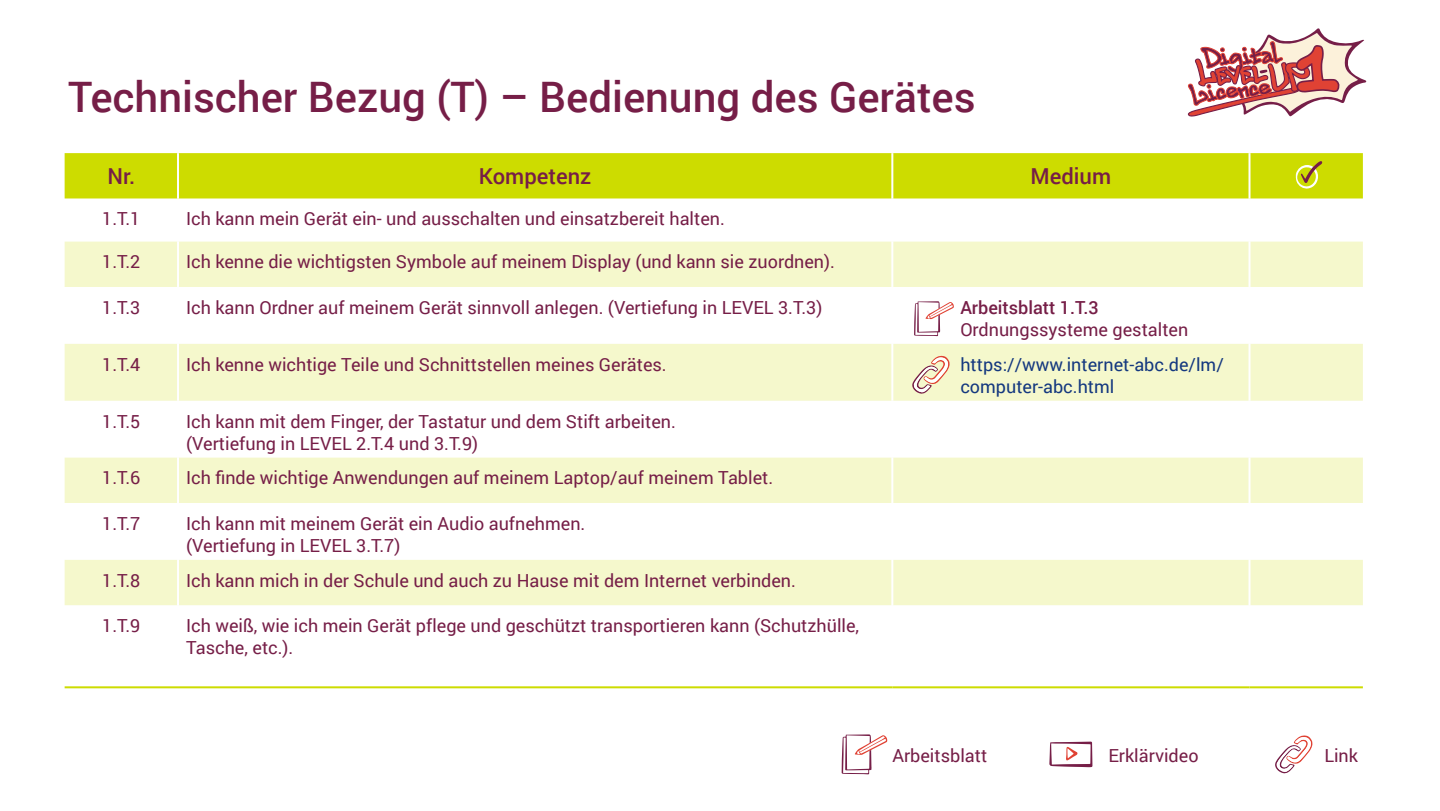
<style>
.page{position:relative;width:1440px;height:811px;background:#fff}
.page>*{position:absolute;margin:0;border:0;box-sizing:border-box;transform-origin:0 0}
.t1{font:500 42px "Roboto";color:#761e47}
.t2{font:500 22px "Roboto";color:#761e47}
.t3{font:18px/22px "Roboto";color:#761e47}
.t4{font:18px/22px "Roboto";color:#14387f}
.t5{font:500 18px "Roboto";color:#761e47}
</style>
<div class="page">
<svg style="left:1049px;top:741px;width:43px;height:26px"></svg>
<svg style="left:842px;top:734px;width:45px;height:40px"></svg>
<svg style="left:1275px;top:735px;width:38px;height:38px"></svg>
<svg style="left:1188px;top:28px;width:178px;height:88px"></svg>
<div style="left:65px;top:153px;width:1298px;height:45px;background:#cddc00"></div>
<svg style="left:65px;top:242px;width:1298px;height:363px;fill:#f5f8cc"></svg>
<hr style="left:177px;top:153px;width:2px;height:45px;background:#fff">
<hr style="left:891px;top:153px;width:2px;height:45px;background:#fff">
<hr style="left:1249px;top:153px;width:2px;height:45px;background:#fff">
<hr style="left:177px;top:242px;width:2px;height:45px;background:#fff">
<hr style="left:891px;top:242px;width:2px;height:45px;background:#fff">
<hr style="left:1249px;top:242px;width:2px;height:45px;background:#fff">
<hr style="left:177px;top:287px;width:2px;height:57px;background:#fff">
<hr style="left:891px;top:287px;width:2px;height:57px;background:#fff">
<hr style="left:1249px;top:287px;width:2px;height:57px;background:#fff">
<hr style="left:177px;top:344px;width:2px;height:57px;background:#fff">
<hr style="left:891px;top:344px;width:2px;height:57px;background:#fff">
<hr style="left:1249px;top:344px;width:2px;height:57px;background:#fff">
<hr style="left:177px;top:401px;width:2px;height:56px;background:#fff">
<hr style="left:891px;top:401px;width:2px;height:56px;background:#fff">
<hr style="left:1249px;top:401px;width:2px;height:56px;background:#fff">
<hr style="left:177px;top:457px;width:2px;height:46px;background:#fff">
<hr style="left:891px;top:457px;width:2px;height:46px;background:#fff">
<hr style="left:1249px;top:457px;width:2px;height:46px;background:#fff">
<hr style="left:177px;top:503px;width:2px;height:57px;background:#fff">
<hr style="left:891px;top:503px;width:2px;height:57px;background:#fff">
<hr style="left:1249px;top:503px;width:2px;height:57px;background:#fff">
<hr style="left:177px;top:560px;width:2px;height:45px;background:#fff">
<hr style="left:891px;top:560px;width:2px;height:45px;background:#fff">
<hr style="left:1249px;top:560px;width:2px;height:45px;background:#fff">
<hr style="left:65px;top:686px;width:113px;height:2px;background:#cddc00">
<hr style="left:178px;top:686px;width:714px;height:2px;background:#cddc00">
<hr style="left:892px;top:686px;width:358px;height:2px;background:#cddc00">
<hr style="left:1250px;top:686px;width:113px;height:2px;background:#cddc00">
<svg style="left:1296px;top:161px;width:26px;height:28px"></svg>
<svg style="left:914px;top:301px;width:40px;height:35px"></svg>
<svg style="left:912px;top:355px;width:38px;height:39px"></svg>
<h1 class="t1" style="left:68px;top:68px;width:909px">Technischer Bezug (T) – Bedienung des Gerätes</h1>
<p class="t2" style="left:107px;top:161px;width:29px">Nr.</p>
<p class="t2" style="left:479px;top:161px;width:114px">Kompetenz</p>
<p class="t2" style="left:1031px;top:161px;width:82px">Medium</p>
<p class="t3" style="left:102px;top:207px;width:40px">1.T.1</p>
<p class="t3" style="left:186px;top:207px;width:540px">Ich kann mein Gerät ein- und ausschalten und einsatzbereit halten.</p>
<p class="t3" style="left:102px;top:250px;width:40px">1.T.2</p>
<p class="t3" style="left:186px;top:250px;width:651px">Ich kenne die wichtigsten Symbole auf meinem Display (und kann sie zuordnen).</p>
<p class="t3" style="left:102px;top:296px;width:40px">1.T.3</p>
<p class="t3" style="left:186px;top:296px;width:638px">Ich kann Ordner auf meinem Gerät sinnvoll anlegen. (Vertiefung in LEVEL 3.T.3)</p>
<p class="t5" style="left:960px;top:295px;width:140px">Arbeitsblatt 1.T.3</p>
<p class="t3" style="left:960px;top:318px;width:229px">Ordnungssysteme gestalten</p>
<p class="t3" style="left:102px;top:353px;width:40px">1.T.4</p>
<p class="t3" style="left:186px;top:353px;width:482px">Ich kenne wichtige Teile und Schnittstellen meines Gerätes.</p>
<p class="t4" style="left:960px;top:353px;width:265px">https://www.internet-abc.de/lm/ computer-abc.html</p>
<p class="t3" style="left:102px;top:409px;width:40px">1.T.5</p>
<p class="t3" style="left:186px;top:409px;width:491px">Ich kann mit dem Finger, der Tastatur und dem Stift arbeiten. (Vertiefung in LEVEL 2.T.4 und 3.T.9)</p>
<p class="t3" style="left:102px;top:466px;width:40px">1.T.6</p>
<p class="t3" style="left:186px;top:466px;width:589px">Ich finde wichtige Anwendungen auf meinem Laptop/auf meinem Tablet.</p>
<p class="t3" style="left:102px;top:512px;width:40px">1.T.7</p>
<p class="t3" style="left:186px;top:512px;width:401px">Ich kann mit meinem Gerät ein Audio aufnehmen. (Vertiefung in LEVEL 3.T.7)</p>
<p class="t3" style="left:102px;top:568px;width:40px">1.T.8</p>
<p class="t3" style="left:186px;top:568px;width:612px">Ich kann mich in der Schule und auch zu Hause mit dem Internet verbinden.</p>
<p class="t3" style="left:102px;top:614px;width:40px">1.T.9</p>
<p class="t3" style="left:186px;top:614px;width:675px">Ich weiß, wie ich mein Gerät pflege und geschützt transportieren kann (Schutzhülle,<br>Tasche, etc.).</p>
<p class="t3" style="left:892px;top:743px;width:96px">Arbeitsblatt</p>
<p class="t3" style="left:1108px;top:743px;width:92px">Erklärvideo</p>
<p class="t3" style="left:1324px;top:743px;width:35px">Link</p>
</div>
